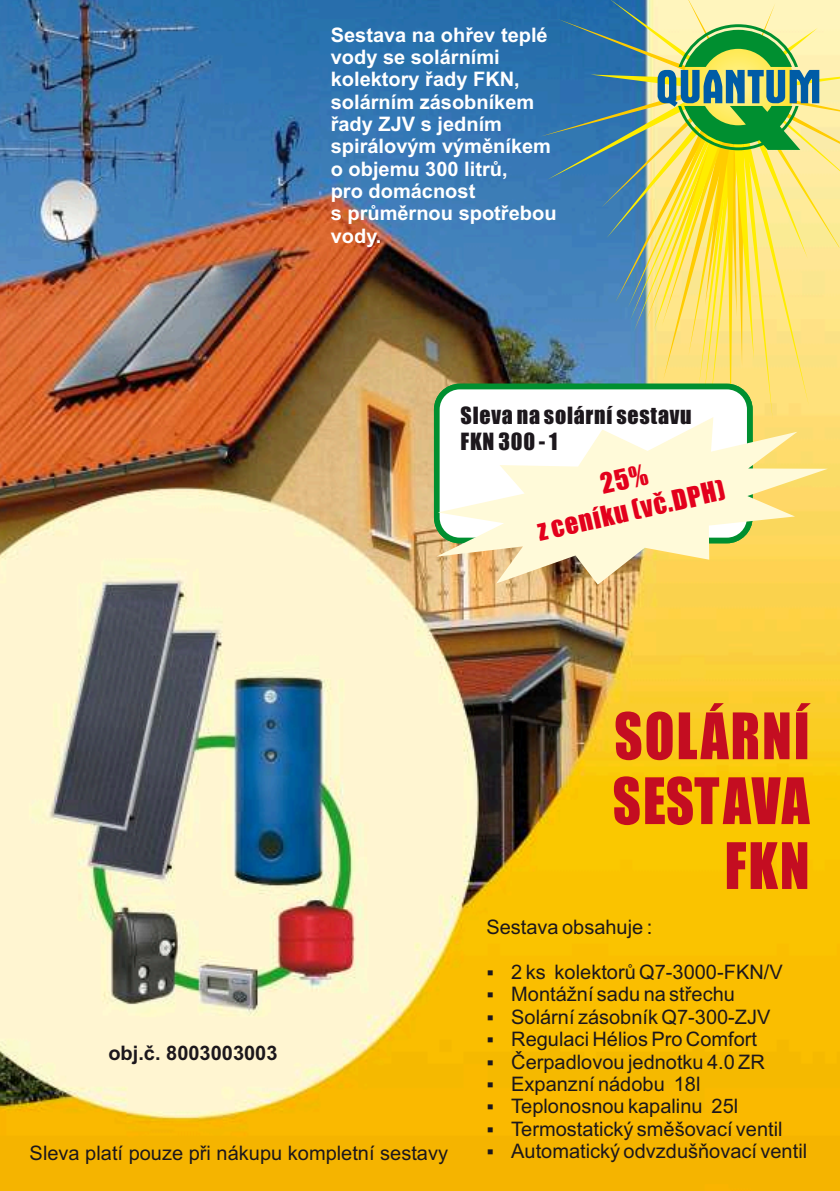
<style>
.page{position:relative;width:840px;height:1191px;background:#fff}
.page>*{position:absolute;margin:0;border:0;box-sizing:border-box;transform-origin:0 0}
.t1{font:59px/64.8px "Impact";letter-spacing:.035em;color:#c40d21;text-align:right;scale:.93 1}
.t2{font:26.2px/32.2px "Impact";color:#e3001c;text-align:center}
.t3{font:22px/26.8px "Impact";letter-spacing:.035em;color:#1c171c}
.t4{font:20px/22.4px "Arial";color:#1c171c}
.t5{font:700 20px/22.4px "Arial";color:#fff}
.t6{font:700 20px "Arial";color:#1c171c}
.t7{font:17px "Wingdings";color:#1c171c}
</style>
<div class="page">
<img style="left:0;top:0;width:839px;height:1191px">
<svg style="left:539px;top:0;width:300px;height:429px;background:#a6b989"></svg>
<div style="left:433px;top:384px;width:319px;height:159px;background:#fff;border:6px solid #008f30;border-radius:23px"></div>
<svg style="left:436px;top:417px;width:391px;height:167px;fill:#fffad9"></svg>
<p class="t5" style="left:330px;top:25px;width:227px">Sestava na ohřev teplé vody se solárními kolektory řady FKN, solárním zásobníkem řady ZJV s jedním spirálovým výměníkem o objemu 300 litrů,<br>pro domácnost<br>s průměrnou spotřebou vody.</p>
<p class="t3" style="left:460px;top:403px;width:232px">Sleva na solární sestavu<br>FKN 300 - 1</p>
<h2 class="t2" style="left:527px;top:486px;width:193px;rotate:-13deg">25%<br>z ceníku (vč.DPH)</h2>
<h1 class="t1" style="left:612px;top:706px;width:213px">SOLÁRNÍ<br>SESTAVA<br>FKN</h1>
<p class="t4" style="left:486px;top:918px;width:167px">Sestava obsahuje :</p>
<p class="t6" style="left:108px;top:1046px;width:171px">obj.č. 8003003003</p>
<p class="t4" style="left:30px;top:1144px;width:419px">Sleva platí pouze při nákupu kompletní sestavy</p>
<p class="t4" style="left:486px;top:962px;width:297px">▪2 ks kolektorů Q7-3000-FKN/V</p>
<p class="t7" style="left:486px;top:1010px;width:48px">▪</p>
<p class="t4" style="left:511px;top:985px;width:225px">Montážní sadu na střechu</p>
<p class="t7" style="left:486px;top:988px;width:48px">▪</p>
<p class="t4" style="left:511px;top:1007px;width:261px">Solární zásobník Q7-300-ZJV</p>
<p class="t7" style="left:486px;top:1033px;width:48px">▪</p>
<p class="t7" style="left:486px;top:1055px;width:48px">▪</p>
<p class="t7" style="left:486px;top:1077px;width:48px">▪</p>
<p class="t7" style="left:486px;top:1100px;width:48px">▪</p>
<p class="t7" style="left:486px;top:1122px;width:48px">▪</p>
<p class="t7" style="left:486px;top:1144px;width:48px">▪</p>
<p class="t4" style="left:511px;top:1029px;width:247px">Regulaci Hélios Pro Comfort</p>
<p class="t4" style="left:511px;top:1052px;width:255px">Čerpadlovou jednotku 4.0 ZR</p>
<p class="t4" style="left:511px;top:1074px;width:191px">Expanzní nádobu 18l</p>
<p class="t4" style="left:511px;top:1096px;width:228px">Teplonosnou kapalinu 25l</p>
<p class="t4" style="left:511px;top:1119px;width:297px">Termostatický směšovací ventil<br>Automatický odvzdušňovací ventil</p>
</div>
